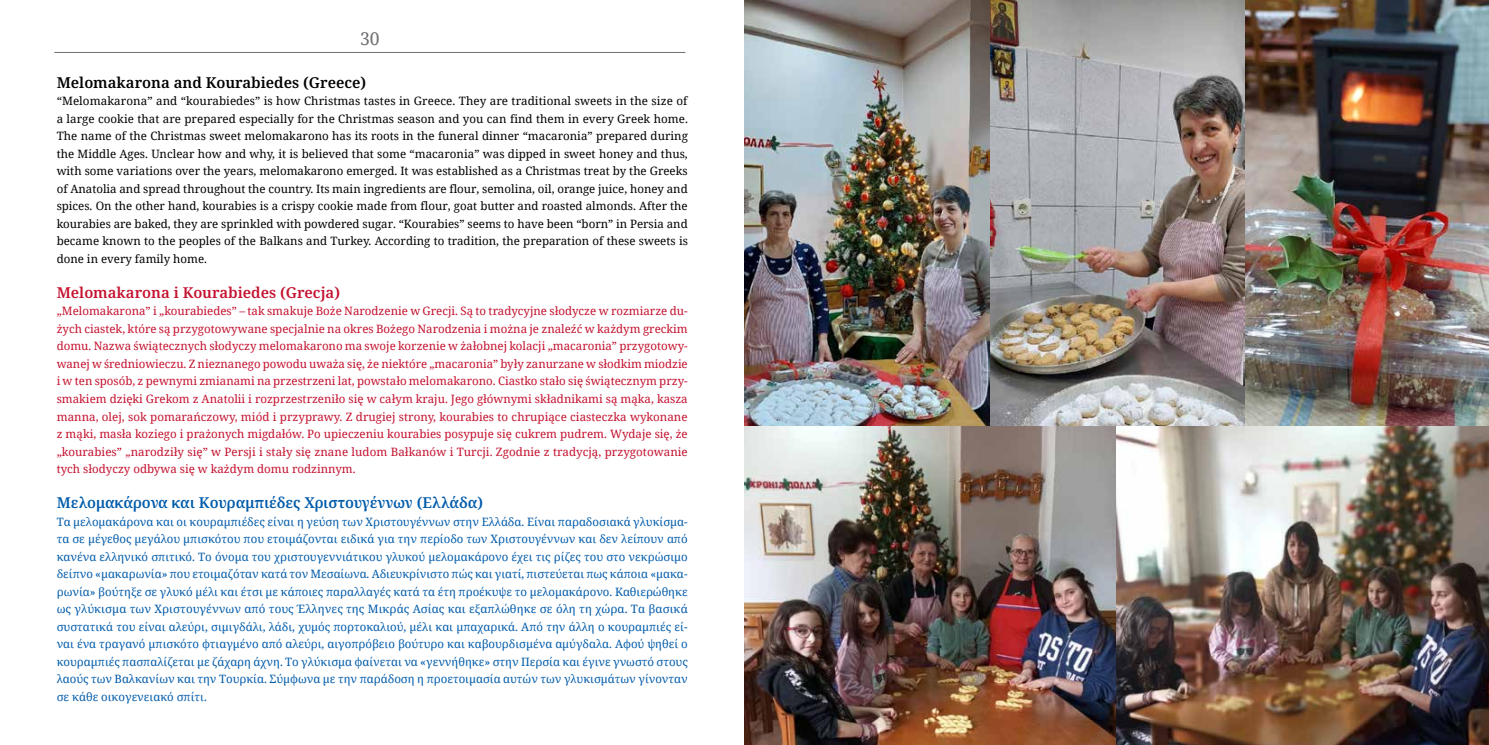
<style>
.page{position:relative;width:1489px;height:745px;background:#fff}
.page>*{position:absolute;margin:0;border:0;box-sizing:border-box;transform-origin:0 0}
.t1{font:17.5px "Noto Serif";color:#6d6e71}
.t2{font:600 15px "Noto Serif";color:#005baa}
.t3{font:600 15px "Noto Serif";color:#000}
.t4{font:600 15px "Noto Serif";color:#c4122f}
.t5{font:11.5px/17.5px "Noto Serif";color:#005baa;text-align:justify}
.t6{font:11.5px/17.5px "Noto Serif";color:#c4122f;text-align:justify}
.t7{font:11.5px/17.5px "Noto Serif";color:#000;text-align:justify}
</style>
<div class="page">
<hr style="left:54px;top:52px;width:631px;height:1px;background:#6d6e71">
<img style="left:744px;top:0;width:744px;height:744px">
<h1 class="t1" style="left:360px;top:27px;width:21px">30</h1>
<h2 class="t3" style="left:57px;top:72px;width:311px">Melomakarona and Kourabiedes (Greece)</h2>
<p class="t7" style="left:57px;top:92px;width:632px">“Melomakarona” and “kourabiedes” is how Christmas tastes in Greece. They are traditional sweets in the size of a large cookie that are prepared especially for the Christmas season and you can find them in every Greek home.<br>The name of the Christmas sweet melomakarono has its roots in the funeral dinner “macaronia” prepared during the Middle Ages. Unclear how and why, it is believed that some “macaronia” was dipped in sweet honey and thus, with some variations over the years, melomakarono emerged. It was established as a Christmas treat by the Greeks of Anatolia and spread throughout the country. Its main ingredients are flour, semolina, oil, orange juice, honey and spices. On the other hand, kourabies is a crispy cookie made from flour, goat butter and roasted almonds. After the kourabies are baked, they are sprinkled with powdered sugar. “Kourabies” seems to have been “born” in Persia and became known to the peoples of the Balkans and Turkey. According to tradition, the preparation of these sweets is done in every family home.</p>
<h2 class="t4" style="left:57px;top:282px;width:285px">Melomakarona i Kourabiedes (Grecja)</h2>
<p class="t6" style="left:57px;top:302px;width:632px">„Melomakarona” i „kourabiedes” – tak smakuje Boże Narodzenie w Grecji. Są to tradycyjne słodycze w rozmiarze du&shy;żych ciastek, które są przygotowywane specjalnie na okres Bożego Narodzenia i można je znaleźć w każdym greckim domu. Nazwa świątecznych słodyczy melomakarono ma swoje korzenie w żałobnej kolacji „macaronia” przygotowy&shy;wanej w średniowieczu. Z nieznanego powodu uważa się, że niektóre „macaronia” były zanurzane w słodkim miodzie i w ten sposób, z pewnymi zmianami na przestrzeni lat, powstało melomakarono. Ciastko stało się świątecznym przy&shy;smakiem dzięki Grekom z Anatolii i rozprzestrzeniło się w całym kraju. Jego głównymi składnikami są mąka, kasza manna, olej, sok pomarańczowy, miód i przyprawy. Z drugiej strony, kourabies to chrupiące ciasteczka wykonane z mąki, masła koziego i prażonych migdałów. Po upieczeniu kourabies posypuje się cukrem pudrem. Wydaje się, że „kourabies” „narodziły się” w Persji i stały się znane ludom Bałkanów i Turcji. Zgodnie z tradycją, przygotowanie tych słodyczy odbywa się w każdym domu rodzinnym.</p>
<h2 class="t2" style="left:57px;top:492px;width:428px">Μελομακάρονα και Κουραμπιέδες Χριστουγέννων (Ελλάδα)</h2>
<p class="t5" style="left:57px;top:512px;width:632px">Τα μελομακάρονα και οι κουραμπιέδες είναι η γεύση των Χριστουγέννων στην Ελλάδα. Είναι παραδοσιακά γλυκίσμα&shy;τα σε μέγεθος μεγάλου μπισκότου που ετοιμάζονται ειδικά για την περίοδο των Χριστουγέννων και δεν λείπουν από κανένα ελληνικό σπιτικό. Το όνομα του χριστουγεννιάτικου γλυκού μελομακάρονο έχει τις ρίζες του στο νεκρώσιμο δείπνο «μακαρωνία» που ετοιμαζόταν κατά τον Μεσαίωνα. Αδιευκρίνιστο πώς και γιατί, πιστεύεται πως κάποια «μακα&shy;ρωνία» βούτηξε σε γλυκό μέλι και έτσι με κάποιες παραλλαγές κατά τα έτη προέκυψε το μελομακάρονο. Καθιερώθηκε ως γλύκισμα των Χριστουγέννων από τους Έλληνες της Μικράς Ασίας και εξαπλώθηκε σε όλη τη χώρα. Τα βασικά συστατικά του είναι αλεύρι, σιμιγδάλι, λάδι, χυμός πορτοκαλιού, μέλι και μπαχαρικά. Από την άλλη ο κουραμπιές εί&shy;ναι ένα τραγανό μπισκότο φτιαγμένο από αλεύρι, αιγοπρόβειο βούτυρο και καβουρδισμένα αμύγδαλα. Αφού ψηθεί ο κουραμπιές πασπαλίζεται με ζάχαρη άχνη. Το γλύκισμα φαίνεται να «γεννήθηκε» στην Περσία και έγινε γνωστό στους λαούς των Βαλκανίων και την Τουρκία. Σύμφωνα με την παράδοση η προετοιμασία αυτών των γλυκισμάτων γίνονταν σε κάθε οικογενειακό σπίτι.</p>
</div>
